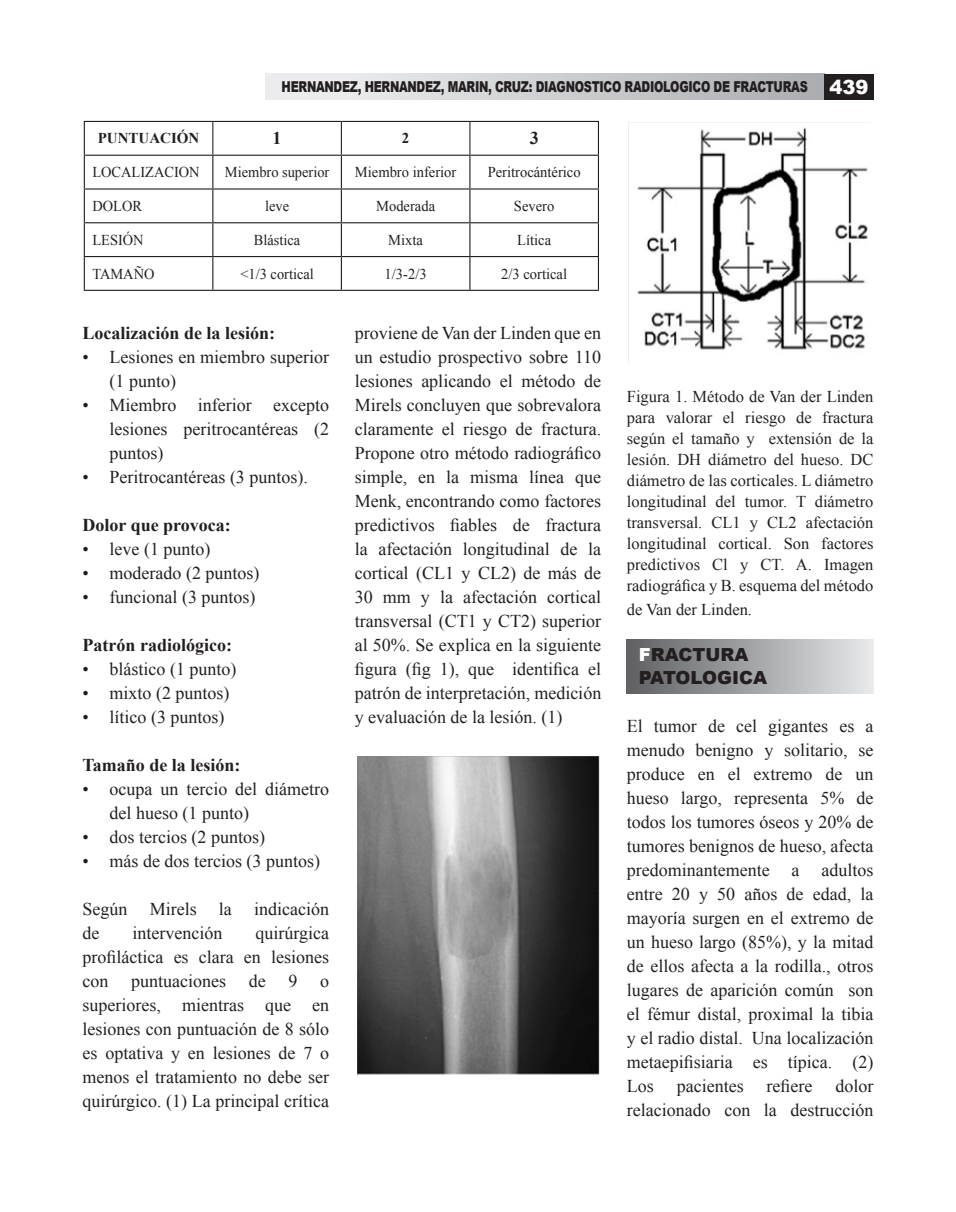
<style>
.page{position:relative;width:956px;height:1212px;background:#fff}
.page>*{position:absolute;margin:0;border:0;box-sizing:border-box;transform-origin:0 0}
.t1{font:18px/24px "Times New Roman";color:#231f20;text-align:justify}
.t2{font:700 18px "Times New Roman";color:#231f20}
.t3{font:900 18px/22.5px "Arial";color:#231f20}
.t4{font:16.5px/21px "Times New Roman";color:#231f20;text-align:justify}
.t5{font:15px "Times New Roman";color:#231f20}
.t6{font:15px "Times New Roman";color:#231f20;scale:.96 1}
.t7{font:900 15px "Arial";letter-spacing:-.025em;color:#231f20;scale:.75 1}
.t8{font:700 15px "Times New Roman";color:#231f20}
.s1{font-size:19.5px;color:#fff}
.s2{color:#fff}
</style>
<div class="page">
<div style="left:627px;top:639px;width:246px;height:54px;background:linear-gradient(to right,#5e5f63,#e7e8ea)"></div>
<div style="left:265px;top:74px;width:559px;height:25px;background:linear-gradient(to right,#f3f3f5,#acadb0)"></div>
<div style="left:824px;top:74px;width:49px;height:26px;background:#231f20"></div>
<hr style="left:212px;top:122px;width:1px;height:33px;background:#231f20">
<hr style="left:341px;top:122px;width:1px;height:33px;background:#231f20">
<hr style="left:469px;top:122px;width:1px;height:33px;background:#231f20">
<hr style="left:84px;top:121px;width:129px;height:1px;background:#231f20">
<hr style="left:84px;top:122px;width:1px;height:33px;background:#231f20">
<hr style="left:213px;top:121px;width:128px;height:1px;background:#231f20">
<hr style="left:341px;top:121px;width:129px;height:1px;background:#231f20">
<hr style="left:470px;top:121px;width:129px;height:1px;background:#231f20">
<hr style="left:598px;top:122px;width:1px;height:33px;background:#231f20">
<hr style="left:341px;top:290px;width:129px;height:1px;background:#231f20">
<hr style="left:341px;top:155px;width:129px;height:1px;background:#231f20">
<hr style="left:84px;top:188px;width:129px;height:1px;background:#231f20">
<hr style="left:213px;top:188px;width:128px;height:1px;background:#231f20">
<hr style="left:341px;top:188px;width:129px;height:1px;background:#231f20">
<hr style="left:470px;top:188px;width:129px;height:1px;background:#231f20">
<hr style="left:84px;top:222px;width:129px;height:1px;background:#231f20">
<hr style="left:213px;top:222px;width:128px;height:1px;background:#231f20">
<hr style="left:341px;top:222px;width:129px;height:1px;background:#231f20">
<hr style="left:470px;top:222px;width:129px;height:1px;background:#231f20">
<hr style="left:84px;top:256px;width:129px;height:1px;background:#231f20">
<hr style="left:213px;top:256px;width:128px;height:1px;background:#231f20">
<hr style="left:341px;top:256px;width:129px;height:1px;background:#231f20">
<hr style="left:470px;top:256px;width:129px;height:1px;background:#231f20">
<hr style="left:84px;top:155px;width:129px;height:1px;background:#231f20">
<hr style="left:84px;top:156px;width:1px;height:32px;background:#231f20">
<hr style="left:84px;top:189px;width:1px;height:33px;background:#231f20">
<hr style="left:84px;top:223px;width:1px;height:33px;background:#231f20">
<hr style="left:84px;top:257px;width:1px;height:33px;background:#231f20">
<hr style="left:84px;top:290px;width:129px;height:1px;background:#231f20">
<hr style="left:470px;top:155px;width:129px;height:1px;background:#231f20">
<hr style="left:469px;top:156px;width:1px;height:32px;background:#231f20">
<hr style="left:598px;top:156px;width:1px;height:32px;background:#231f20">
<hr style="left:469px;top:189px;width:1px;height:33px;background:#231f20">
<hr style="left:598px;top:189px;width:1px;height:33px;background:#231f20">
<hr style="left:469px;top:223px;width:1px;height:33px;background:#231f20">
<hr style="left:598px;top:223px;width:1px;height:33px;background:#231f20">
<hr style="left:469px;top:257px;width:1px;height:33px;background:#231f20">
<hr style="left:598px;top:257px;width:1px;height:33px;background:#231f20">
<hr style="left:470px;top:290px;width:129px;height:1px;background:#231f20">
<hr style="left:213px;top:155px;width:128px;height:1px;background:#231f20">
<hr style="left:212px;top:156px;width:1px;height:32px;background:#231f20">
<hr style="left:341px;top:156px;width:1px;height:32px;background:#231f20">
<hr style="left:212px;top:189px;width:1px;height:33px;background:#231f20">
<hr style="left:341px;top:189px;width:1px;height:33px;background:#231f20">
<hr style="left:212px;top:223px;width:1px;height:33px;background:#231f20">
<hr style="left:341px;top:223px;width:1px;height:33px;background:#231f20">
<hr style="left:212px;top:257px;width:1px;height:33px;background:#231f20">
<hr style="left:341px;top:257px;width:1px;height:33px;background:#231f20">
<hr style="left:213px;top:290px;width:128px;height:1px;background:#231f20">
<img style="left:357px;top:756px;width:243px;height:320px">
<img style="left:628px;top:122px;width:243px;height:241px">
<p class="t7" style="left:282px;top:75px;width:784px">HERNANDEZ, HERNANDEZ, MARIN, CRUZ: DIAGNOSTICO RADIOLOGICO DE FRACTURAS <span class="s1">439</span></p>
<p class="t8" style="left:98px;top:128px;width:103px">PUNTUACIÓN</p>
<p class="t2" style="left:273px;top:126px;width:10px">1</p>
<p class="t8" style="left:402px;top:128px;width:9px">2</p>
<p class="t2" style="left:530px;top:126px;width:10px">3</p>
<p class="t6" style="left:92px;top:162px;width:113px">LOCALIZACION</p>
<p class="t6" style="left:225px;top:162px;width:110px">Miembro superior</p>
<p class="t5" style="left:355px;top:162px;width:103px">Miembro inferior</p>
<p class="t5" style="left:488px;top:162px;width:94px">Peritrocántérico</p>
<p class="t6" style="left:92px;top:196px;width:53px">DOLOR</p>
<p class="t6" style="left:265px;top:196px;width:27px">leve</p>
<p class="t5" style="left:376px;top:196px;width:60px">Moderada</p>
<p class="t5" style="left:514px;top:196px;width:42px">Severo</p>
<p class="t6" style="left:92px;top:230px;width:55px">LESIÓN</p>
<p class="t6" style="left:254px;top:230px;width:50px">Blástica</p>
<p class="t5" style="left:388px;top:230px;width:36px">Mixta</p>
<p class="t5" style="left:517px;top:230px;width:35px">Lítica</p>
<p class="t6" style="left:92px;top:263px;width:66px">TAMAÑO</p>
<p class="t6" style="left:240px;top:263px;width:78px">&lt;1/3 cortical</p>
<p class="t5" style="left:385px;top:263px;width:44px">1/3-2/3</p>
<p class="t5" style="left:501px;top:263px;width:67px">2/3 cortical</p>
<p class="t2" style="left:83px;top:320px;width:194px">Localización de la lesión:</p>
<p class="t1" style="left:110px;top:344px;width:221px;text-indent:-27px">• Lesiones en miembro superior (1 punto)</p>
<p class="t1" style="left:110px;top:392px;width:221px;text-indent:-27px">• Miembro inferior excepto lesiones peritrocantéreas (2 puntos)</p>
<p class="t1" style="left:83px;top:464px;width:227px">• Peritrocantéreas (3 puntos).</p>
<p class="t2" style="left:83px;top:512px;width:150px">Dolor que provoca:</p>
<p class="t1" style="left:83px;top:536px;width:129px">• leve (1 punto)</p>
<p class="t1" style="left:83px;top:560px;width:178px">• moderado (2 puntos)</p>
<p class="t1" style="left:83px;top:584px;width:174px">• funcional (3 puntos)</p>
<p class="t2" style="left:83px;top:632px;width:151px">Patrón radiológico:</p>
<p class="t1" style="left:83px;top:656px;width:155px">• blástico (1 punto)</p>
<p class="t1" style="left:83px;top:680px;width:149px">• mixto (2 puntos)</p>
<p class="t1" style="left:83px;top:704px;width:144px">• lítico (3 puntos)</p>
<p class="t2" style="left:83px;top:752px;width:159px">Tamaño de la lesión:</p>
<p class="t1" style="left:110px;top:776px;width:221px;text-indent:-27px">• ocupa un tercio del diámetro del hueso (1 punto)</p>
<p class="t1" style="left:83px;top:824px;width:184px">• dos tercios (2 puntos)</p>
<p class="t1" style="left:83px;top:848px;width:239px">• más de dos tercios (3 puntos)</p>
<p class="t1" style="left:83px;top:896px;width:248px">Según Mirels la indicación de</p>
<p class="t1" style="left:83px;top:920px;width:248px;text-indent:173px">quirúrgica profiláctica es clara en lesiones con</p>
<p class="t1" style="left:133px;top:920px;width:91px">intervención</p>
<p class="t1" style="left:131px;top:968px;width:96px">puntuaciones</p>
<p class="t1" style="left:249px;top:968px;width:18px">de</p>
<p class="t1" style="left:288px;top:968px;width:10px">9</p>
<p class="t1" style="left:83px;top:968px;width:248px;text-indent:238px">o superiores, mientras que en lesiones con puntuación de 8 sólo es optativa y en lesiones de 7 o menos el tratamiento no debe ser quirúrgico. (1) La principal crítica</p>
<p class="t1" style="left:355px;top:320px;width:248px">proviene de Van der Linden que en un estudio prospectivo sobre 110 lesiones aplicando el método de Mirels concluyen que sobrevalora claramente el riesgo de fractura.<br>Propone otro método radiográfico simple, en la misma línea que Menk, encontrando como factores predictivos fiables de fractura la afectación longitudinal de la cortical (CL1 y CL2) de más de 30 mm y la afectación cortical transversal (CT1 y CT2) superior al 50%. Se explica en la siguiente figura (fig 1), que identifica el patrón de interpretación, medición y evaluación de la lesión. (1)</p>
<p class="t4" style="left:627px;top:385px;width:248px">Figura 1. Método de Van der Linden para valorar el riesgo de fractura según el tamaño y extensión de la lesión. DH diámetro del hueso. DC diámetro de las corticales. L diámetro longitudinal del tumor. T diámetro transversal. CL1 y CL2 afectación longitudinal cortical. Son factores predictivos Cl y CT. A. Imagen radiográfica y B. esquema del método</p>
<p class="t4" style="left:627px;top:598px;width:127px">de Van der Linden.</p>
<p class="t3" style="left:639px;top:643px;width:130px"><span class="s2">F</span>RACTURA<br>PATOLOGICA</p>
<p class="t1" style="left:627px;top:713px;width:248px">El tumor de cel gigantes es a menudo benigno y solitario, se produce en el extremo de un hueso largo, representa 5% de todos los tumores óseos y 20% de tumores benignos de hueso, afecta predominantemente a adultos entre 20 y 50 años de edad, la mayoría surgen en el extremo de un hueso largo (85%), y la mitad de ellos afecta a la rodilla., otros lugares de aparición común son el fémur distal, proximal la tibia y el radio distal. Una localización metaepifisiaria es típica. (2)<br>Los</p>
<p class="t1" style="left:627px;top:1073px;width:248px;text-align:right">dolor<br>relacionado con la destrucción</p>
<p class="t1" style="left:677px;top:1073px;width:68px">pacientes</p>
<p class="t1" style="left:767px;top:1073px;width:47px">refiere</p>
</div>
